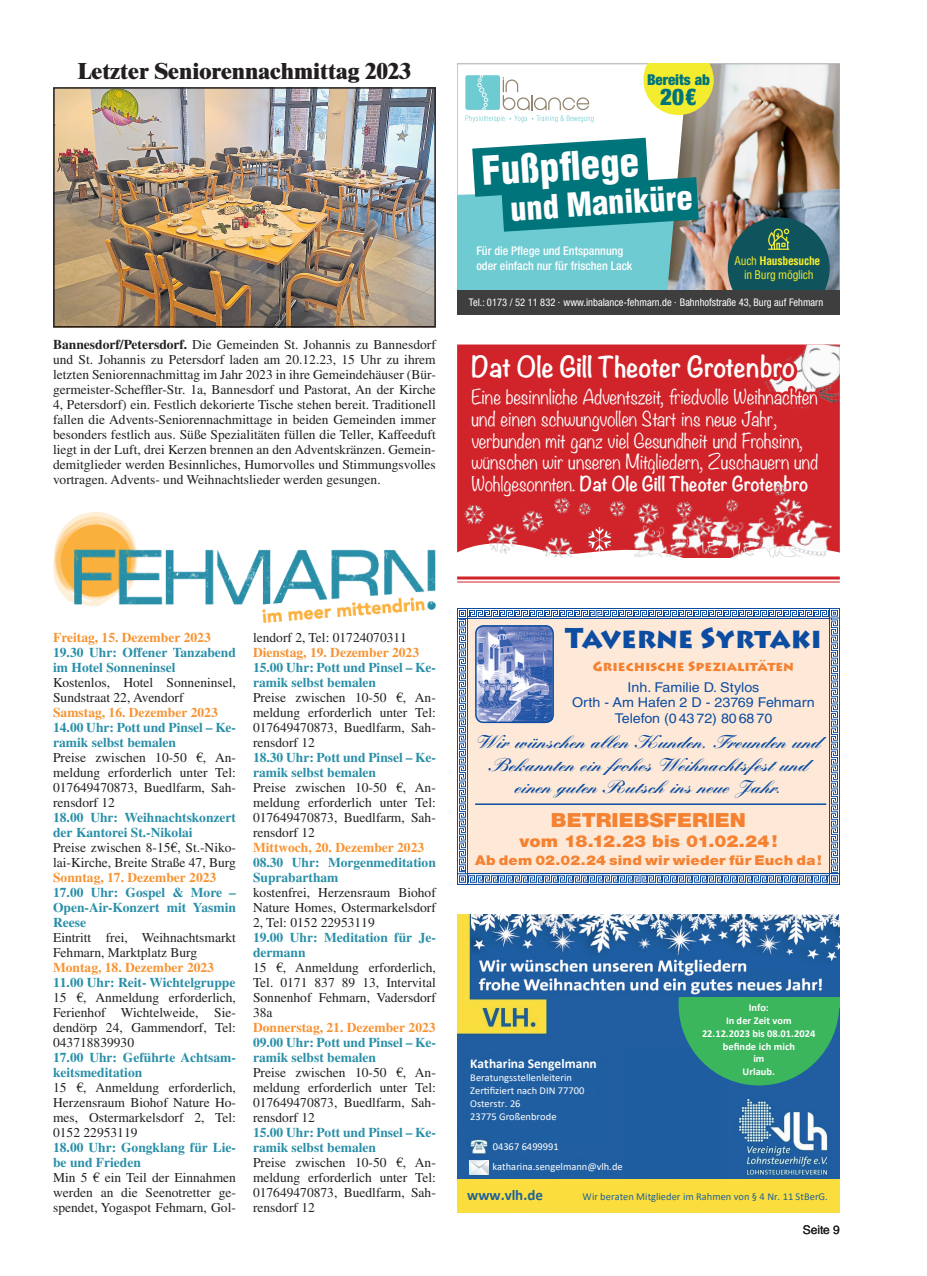
<style>
.page{position:relative;width:927px;height:1276px;background:#fff}
.page>*{position:absolute;margin:0;border:0;box-sizing:border-box;transform-origin:0 0}
.t1{font:900 condensed 38.85px "Helvetica LT Std";color:#fff}
.t2{font:900 condensed 32.4px "Helvetica LT Std";color:#fff}
.t3{font:900 28.5px "Lithos Pro";color:#0d4da1;scale:.96 1}
.t4{font:700 25.5px "Noteworthy";color:#fff}
.t5{font:900 condensed 22.95px "Helvetica Neue LT Std";color:#00747b}
.t6{font:800 22.5px "Times LT Std";color:#231f20}
.t7{font:900 19.5px "Helvetica Neue LT Std";color:#f48232;scale:1.09 1}
.t8{font:300 18px/21.6px "Noteworthy";color:#fff}
.t9{font:900 18px/22.5px "Kuenstler Script LT Std";color:#0d4da1;text-align:center;scale:1.06 1}
.t10{font:900 16.5px "Helvetica Neue LT Std";letter-spacing:-.005em;color:#f48232;scale:1.09 1}
.t11{font:700 15px "Calibri";color:#226299}
.t12{font:900 condensed 15px "Helvetica Neue LT Std";color:#00747b}
.t13{font:13.5px/15px "Times LT Std";color:#231f20}
.t14{font:13.5px/15.8px "Helvetica LT Std";color:#0d4da1;text-align:center;scale:1.06 1}
.t15{font:900 13.5px/21px "Lithos Pro";color:#f48232;text-align:center}
.t16{font:900 13.5px "Helvetica Neue LT Std";letter-spacing:.015em;color:#f48232;scale:1.09 1}
.t17{font:700 13.5px "Calibri";color:#fff}
.t18{font:500 condensed 12px/15px "Helvetica Neue LT Std";color:#fff}
.t19{font:12px "Helvetica LT Std";color:#231f20}
.t20{font:condensed 11.55px/13.5px "Helvetica LT Std";letter-spacing:-.02em;color:#f4ed2f;text-align:center}
.t21{font:10.5px/12.9px "Calibri";color:#fff}
.t22{font:condensed 10.5px "Helvetica Neue LT Std";color:#fff}
.t23{font:700 10.5px/12.8px "Calibri";color:#fff;text-align:center}
.t24{font:10.5px "Calibri";color:#226299}
.s1{font-weight:700}
.s2{font-weight:700;color:#f79332}
.s3{font-weight:700;color:#298fa8}
.s4{font-family:"Helvetica LT Std";font-weight:400;color:#0d4da1}
</style>
<div class="page">
<img style="left:678px;top:66px;width:160px;height:224px">
<svg style="left:465px;top:75px;width:128px;height:47px"></svg>
<svg style="left:643px;top:64px;width:71px;height:51px;background:#ede748"></svg>
<img style="left:457px;top:138px;width:373px;height:152px">
<div style="left:457px;top:290px;width:383px;height:25px;background:#3e3e3f"></div>
<img style="left:457px;top:914px;width:383px;height:298px">
<img style="left:469px;top:1160px;width:19px;height:14px">
<img style="left:467px;top:1136px;width:23px;height:21px">
<div style="left:457px;top:1178px;width:383px;height:29px;background:#fbde3d"></div>
<div style="left:625px;top:1048px;width:100px;height:128px;background:#1f5da1"></div>
<div style="left:624px;top:1047px;width:102px;height:130px;border:3px solid #1f5da1"></div>
<div style="left:680px;top:924px;width:158px;height:160px;background:#3bb65d;border-radius:50%"></div>
<img style="left:471px;top:914px;width:369px;height:82px">
<svg style="left:457px;top:344px;width:383px;height:209px;background:#d1272e"></svg>
<img style="left:826px;top:344px;width:14px;height:75px">
<img style="left:826px;top:503px;width:14px;height:50px">
<img style="left:461px;top:501px;width:2px;height:27px">
<svg style="left:463px;top:344px;width:363px;height:213px;background:#d3373e"></svg>
<div style="left:467px;top:618px;width:364px;height:255px;background:#fee9d8"></div>
<svg style="left:457px;top:608px;width:13px;height:11px"></svg>
<img style="left:470px;top:608px;width:359px;height:11px">
<img style="left:829px;top:608px;width:11px;height:266px">
<img style="left:457px;top:619px;width:11px;height:252px">
<img style="left:475px;top:628px;width:78px;height:95px">
<div style="left:475px;top:625px;width:79px;height:98px;border:2px solid #0d4da1;border-radius:8px"></div>
<hr style="left:475px;top:803px;width:351px;height:2px;background:#0d4da1">
<img style="left:468px;top:874px;width:372px;height:10px">
<svg style="left:457px;top:871px;width:11px;height:13px"></svg>
<hr style="left:457px;top:576px;width:383px;height:3px;background:#d1232a">
<hr style="left:457px;top:581px;width:383px;height:1px;background:#d1232a">
<img style="left:56px;top:90px;width:377px;height:234px">
<div style="left:53px;top:87px;width:383px;height:240px;border:2px solid #231f20"></div>
<img style="left:53px;top:512px;width:383px;height:110px">
<p class="t6" style="left:78px;top:57px;width:335px">Letzter Seniorennachmittag 2023</p>
<p class="t13" style="left:53px;top:337px;width:384px;text-align:justify"><span class="s1">Bannesdorf/Petersdorf.</span> Die Gemeinden St. Johannis zu Bannesdorf und St. Johannis zu Petersdorf laden am 20.12.23, 15 Uhr zu ihrem letzten Seniorennachmittag im Jahr 2023 in ihre Gemeindehäuser (Bür&shy;germeister-Scheffler-Str. 1a, Bannesdorf und Pastorat, An der Kirche 4, Petersdorf) ein. Festlich dekorierte Tische stehen bereit. Traditionell fallen die Advents-Seniorennachmittage in beiden Gemeinden immer besonders festlich aus. Süße Spezialitäten füllen die Teller, Kaffeeduft liegt in der Luft, drei Kerzen brennen an den Adventskränzen. Gemein&shy;demitglieder werden Besinnliches, Humorvolles und Stimmungsvolles vortragen. Advents- und Weihnachtslieder werden gesungen.</p>
<p class="t12" style="left:647px;top:70px;width:65px">Bereits ab</p>
<p class="t5" style="left:660px;top:83px;width:38px">20€</p>
<p class="t1" style="left:480px;top:147px;width:159px;rotate:-4deg">Fußpflege</p>
<p class="t2" style="left:509px;top:189px;width:184px;rotate:-4deg">und Maniküre</p>
<p class="t18" style="left:476px;top:243px;width:158px">Für die Pflege und Entspannung oder einfach nur für frischen Lack</p>
<p class="t20" style="left:735px;top:254px;width:87px">Auch <span class="s1">Hausbesuche </span>in Burg möglich</p>
<p class="t22" style="left:469px;top:297px;width:356px">Tel.: 0173 / 52 11 832 · www.inbalance-fehmarn.de · Bahnhofstraße 43, Burg auf Fehmarn</p>
<p class="t4" style="left:472px;top:344px;width:325px">Dat Ole Gill Theoter Grotenbro</p>
<p class="t8" style="left:471px;top:386px;width:349px">Eine besinnliche Adventszeit, friedvolle Weihnachten und einen schwungvollen Start ins neue Jahr, verbunden mit ganz viel Gesundheit und Frohsinn, wünschen wir unseren Mitgliedern, Zuschauern und Wohlgesonnten. <span class="s1">Dat Ole Gill Theoter Grotenbro</span></p>
<p class="t13" style="left:53px;top:630px;width:184px"><span class="s2">Freitag, 15. Dezember 2023<br></span><span class="s3">19.30 Uhr: Offener Tanzabend im Hotel Sonneninsel<br></span>Kostenlos, Hotel Sonneninsel,<br>Sundstraat 22, Avendorf<br><span class="s2">Samstag, 16. Dezember 2023<br></span><span class="s3">14.00 Uhr: Pott und Pinsel – Ke&shy;ramik selbst bemalen<br></span>Preise zwischen 10-50 €, An&shy;meldung erforderlich unter Tel:<br>017649470873, Buedlfarm, Sah&shy;rensdorf 12<br><span class="s3">18.00 Uhr: Weihnachtskonzert der Kantorei St.-Nikolai<br></span>Preise zwischen 8-15€, St.-Niko&shy;lai-Kirche, Breite Straße 47, Burg<br><span class="s2">Sonntag, 17. Dezember 2023<br></span><span class="s3">17.00 Uhr: Gospel &amp; More –<br>Open-Air-Konzert mit Yasmin<br>Reese<br></span>Eintritt frei, Weihnachtsmarkt<br>Fehmarn, Marktplatz Burg<br><span class="s2">Montag, 18. Dezember 2023<br></span><span class="s3">11.00 Uhr: Reit- Wichtelgruppe<br></span>15 €, Anmeldung erforderlich,<br>Ferienhof Wichtelweide, Sie&shy;dendörp 24, Gammendorf, Tel:<br>043718839930<br><span class="s3">17.00 Uhr: Geführte Achtsam&shy;keitsmeditation<br></span>15 €, Anmeldung erforderlich,<br>Herzensraum Biohof Nature Ho&shy;mes, Ostermarkelsdorf 2, Tel:<br>0152 22953119<br><span class="s3">18.00 Uhr: Gongklang für Lie&shy;be und Frieden<br></span>Min 5 € ein Teil der Einnahmen werden an die Seenotretter ge&shy;spendet, Yogaspot Fehmarn, Gol-</p>
<p class="t13" style="left:253px;top:630px;width:184px">lendorf 2, Tel: 01724070311<br><span class="s2">Dienstag, 19. Dezember 2023<br></span><span class="s3">15.00 Uhr: Pott und Pinsel – Ke&shy;ramik selbst bemalen<br></span>Preise zwischen 10-50 €, An&shy;meldung erforderlich unter Tel:<br>017649470873, Buedlfarm, Sah&shy;rensdorf 12<br><span class="s3">18.30 Uhr: Pott und Pinsel – Ke&shy;ramik selbst bemalen<br></span>Preise zwischen 10-50 €, An&shy;meldung erforderlich unter Tel:<br>017649470873, Buedlfarm, Sah&shy;rensdorf 12<br><span class="s2">Mittwoch, 20. Dezember 2023<br></span><span class="s3">08.30 Uhr: Morgenmeditation<br>Suprabartham<br></span>kostenfrei, Herzensraum Biohof<br>Nature Homes, Ostermarkelsdorf<br>2, Tel: 0152 22953119<br><span class="s3">19.00 Uhr: Meditation für Je&shy;dermann<br></span>15 €, Anmeldung erforderlich,<br>Tel. 0171 837 89 13, Intervital<br>Sonnenhof Fehmarn, Vadersdorf<br>38a<br><span class="s2">Donnerstag, 21. Dezember 2023<br></span><span class="s3">09.00 Uhr: Pott und Pinsel – Ke&shy;ramik selbst bemalen<br></span>Preise zwischen 10-50 €, An&shy;meldung erforderlich unter Tel:<br>017649470873, Buedlfarm, Sah&shy;rensdorf 12<br><span class="s3">15.00 Uhr: Pott und Pinsel – Ke&shy;ramik selbst bemalen<br></span>Preise zwischen 10-50 €, An&shy;meldung erforderlich unter Tel:<br>017649470873, Buedlfarm, Sah&shy;rensdorf 12</p>
<p class="t3" style="left:565px;top:620px;width:269px">Taverne Syrtaki</p>
<p class="t15" style="left:593px;top:656px;width:203px">Griechische Spezialitäten<br><span class="s4">Inh. Familie D. Stylos</span></p>
<p class="t14" style="left:572px;top:694px;width:230px">Orth - Am Hafen 2 D - 23769 Fehmarn<br>Telefon (04372) 806870</p>
<p class="t9" style="left:476px;top:730px;width:327px">Wir wünschen allen Kunden, Freunden und<br>Bekannten ein frohes Weihnachtsfest und einen guten Rutsch ins neue Jahr.</p>
<p class="t7" style="left:551px;top:808px;width:180px">BetrieBsferien</p>
<p class="t10" style="left:519px;top:831px;width:238px">vom 18.12.23 bis 01.02.24!</p>
<p class="t16" style="left:475px;top:852px;width:320px">Ab dem 02.02.24 sind wir wieder für euch da!</p>
<p class="t23" style="left:702px;top:1001px;width:115px">Info:<br>In der Zeit vom<br>22.12.2023 bis 08.01.2024 befinde ich mich<br>im<br>Urlaub.</p>
<p class="t17" style="left:470px;top:1053px;width:128px">Katharina Sengelmann</p>
<p class="t21" style="left:470px;top:1071px;width:116px">Beratungsstellenleiterin<br>Zertifiziert nach DIN 77700<br>Osterstr. 26<br>23775 Großenbrode</p>
<p class="t21" style="left:493px;top:1136px;width:132px;line-height:20px">04367 6499991 katharina.sengelmann@vlh.de</p>
<p class="t11" style="left:467px;top:1184px;width:77px">www.vlh.de</p>
<p class="t24" style="left:583px;top:1189px;width:247px">Wir beraten Mitglieder im Rahmen von § 4 Nr. 11 StBerG.</p>
<p class="t19" style="left:803px;top:1222px;width:39px">Seite 9</p>
</div>
